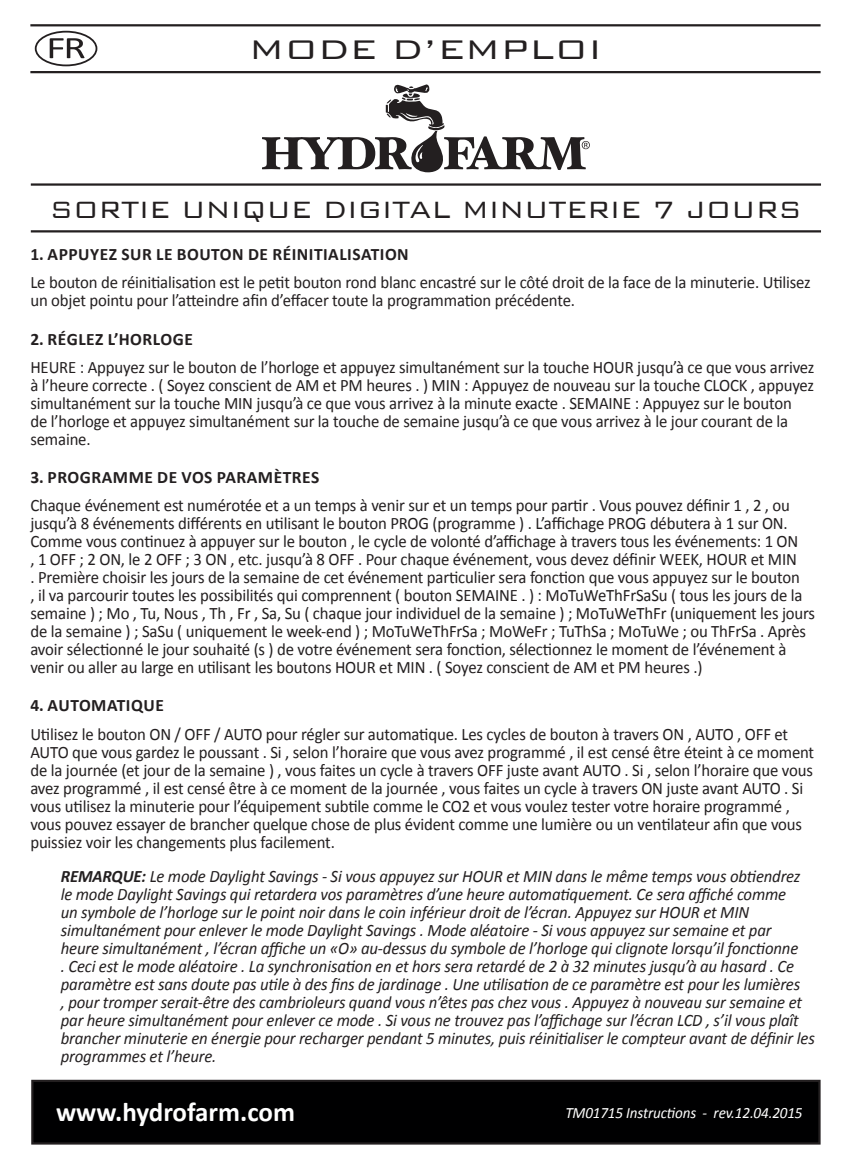
<style>
.page{position:relative;width:851px;height:1175px;background:#fff}
.page>*{position:absolute;margin:0;border:0;box-sizing:border-box;transform-origin:0 0}
.t1{font:300 36px "Bank Gothic";letter-spacing:-.01em;color:#231f20;scale:1.1 1}
.t2{font:300 31.5px "Bank Gothic";letter-spacing:-.01em;color:#231f20;scale:.96 1}
.t3{font:700 27px "Calibri";color:#fff}
.t4{font:17.55px/18px "Calibri";letter-spacing:-.01em;color:#231f20;scale:.96 1}
.t5{font:italic 17.55px/18px "Calibri";letter-spacing:-.01em;color:#231f20;scale:.96 1}
.t6{font:700 17.55px "Calibri";letter-spacing:.03em;color:#231f20}
.t7{font:italic 15.75px "Calibri";letter-spacing:-.01em;color:#fff;scale:.96 1}
.s1{font-weight:700}
</style>
<div class="page">
<div style="left:32px;top:1080px;width:787px;height:63px;background:#000001"></div>
<div style="left:31px;top:1079px;width:789px;height:65px;border:2px solid #231f20"></div>
<hr style="left:31px;top:183px;width:790px;height:3px;background:#231f20">
<hr style="left:31px;top:230px;width:790px;height:2px;background:#231f20">
<svg style="left:262px;top:84px;width:328px;height:88px"></svg>
<div style="left:35px;top:31px;width:62px;height:35px;border:2px solid #231f20;border-radius:50%"></div>
<svg style="left:50px;top:38px;width:34px;height:20px"></svg>
<hr style="left:30px;top:24px;width:790px;height:2px;background:#231f20">
<hr style="left:30px;top:71px;width:790px;height:2px;background:#231f20">
<h1 class="t1" style="left:249px;top:22px;width:322px">MODE D’EMPLOI</h1>
<h2 class="t2" style="left:50px;top:186px;width:785px">SORTIE UNIQUE DIGITAL MINUTERIE 7 JOURS</h2>
<p class="t6" style="left:30px;top:243px;width:380px">1. APPUYEZ SUR LE BOUTON DE RÉINITIALISATION</p>
<p class="t4" style="left:30px;top:273px;width:814px">Le bouton de réinitialisation est le petit bouton rond blanc encastré sur le côté droit de la face de la minuterie. Utilisez un objet pointu pour l’atteindre afin d’effacer toute la programmation précédente.</p>
<p class="t6" style="left:30px;top:327px;width:164px">2. RÉGLEZ L’HORLOGE</p>
<p class="t4" style="left:30px;top:358px;width:818px">HEURE : Appuyez sur le bouton de l’horloge et appuyez simultanément sur la touche HOUR jusqu’à ce que vous arrivez à l’heure correcte . ( Soyez conscient de AM et PM heures . ) MIN : Appuyez de nouveau sur la touche CLOCK , appuyez simultanément sur la touche MIN jusqu’à ce que vous arrivez à la minute exacte . SEMAINE : Appuyez sur le bouton<br>de l’horloge et appuyez simultanément sur la touche de semaine jusqu’à ce que vous arrivez à le jour courant de la semaine.</p>
<p class="t6" style="left:30px;top:466px;width:290px">3. PROGRAMME DE VOS PARAMÈTRES</p>
<p class="t4" style="left:30px;top:496px;width:818px">Chaque événement est numérotée et a un temps à venir sur et un temps pour partir . Vous pouvez définir 1 , 2 , ou jusqu’à 8 événements différents en utilisant le bouton PROG (programme ) . L’affichage PROG débutera à 1 sur ON.<br>Comme vous continuez à appuyer sur le bouton , le cycle de volonté d’affichage à travers tous les événements: 1 ON<br>, 1 OFF ; 2 ON, le 2 OFF ; 3 ON , etc. jusqu’à 8 OFF . Pour chaque événement, vous devez définir WEEK, HOUR et MIN<br>. Première choisir les jours de la semaine de cet événement particulier sera fonction que vous appuyez sur le bouton<br>, il va parcourir toutes les possibilités qui comprennent ( bouton SEMAINE . ) : MoTuWeThFrSaSu ( tous les jours de la semaine ) ; Mo , Tu, Nous , Th , Fr , Sa, Su ( chaque jour individuel de la semaine ) ; MoTuWeThFr (uniquement les jours de la semaine ) ; SaSu ( uniquement le week-end ) ; MoTuWeThFrSa ; MoWeFr ; TuThSa ; MoTuWe ; ou ThFrSa . Après avoir sélectionné le jour souhaité (s ) de votre événement sera fonction, sélectionnez le moment de l’événement à venir ou aller au large en utilisant les boutons HOUR et MIN . ( Soyez conscient de AM et PM heures .)</p>
<p class="t6" style="left:30px;top:694px;width:135px">4. AUTOMATIQUE</p>
<p class="t4" style="left:30px;top:724px;width:818px">Utilisez le bouton ON / OFF / AUTO pour régler sur automatique. Les cycles de bouton à travers ON , AUTO , OFF et AUTO que vous gardez le poussant . Si , selon l’horaire que vous avez programmé , il est censé être éteint à ce moment de la journée (et jour de la semaine ) , vous faites un cycle à travers OFF juste avant AUTO . Si , selon l’horaire que vous avez programmé , il est censé être à ce moment de la journée , vous faites un cycle à travers ON juste avant AUTO . Si vous utilisez la minuterie pour l’équipement subtile comme le CO2 et vous voulez tester votre horaire programmé , vous pouvez essayer de brancher quelque chose de plus évident comme une lumière ou un ventilateur afin que vous puissiez voir les changements plus facilement.</p>
<p class="t5" style="left:61px;top:866px;width:787px"><span class="s1">REMARQUE:</span> Le mode Daylight Savings - Si vous appuyez sur HOUR et MIN dans le même temps vous obtiendrez le mode Daylight Savings qui retardera vos paramètres d’une heure automatiquement. Ce sera affiché comme<br>un symbole de l’horloge sur le point noir dans le coin inférieur droit de l’écran. Appuyez sur HOUR et MIN simultanément pour enlever le mode Daylight Savings . Mode aléatoire - Si vous appuyez sur semaine et par<br>heure simultanément , l’écran affiche un «O» au-dessus du symbole de l’horloge qui clignote lorsqu’il fonctionne<br>. Ceci est le mode aléatoire . La synchronisation en et hors sera retardé de 2 à 32 minutes jusqu’à au hasard . Ce paramètre est sans doute pas utile à des fins de jardinage . Une utilisation de ce paramètre est pour les lumières<br>, pour tromper serait-être des cambrioleurs quand vous n’êtes pas chez vous . Appuyez à nouveau sur semaine et par heure simultanément pour enlever ce mode . Si vous ne trouvez pas l’affichage sur l’écran LCD , s’il vous plaît brancher minuterie en énergie pour recharger pendant 5 minutes, puis réinitialiser le compteur avant de définir les programmes et l’heure.</p>
<h3 class="t3" style="left:56px;top:1095px;width:240px">www.hydrofarm.com</h3>
<p class="t7" style="left:565px;top:1102px;width:248px">TM01715 Instructions - rev.12.04.2015</p>
</div>
